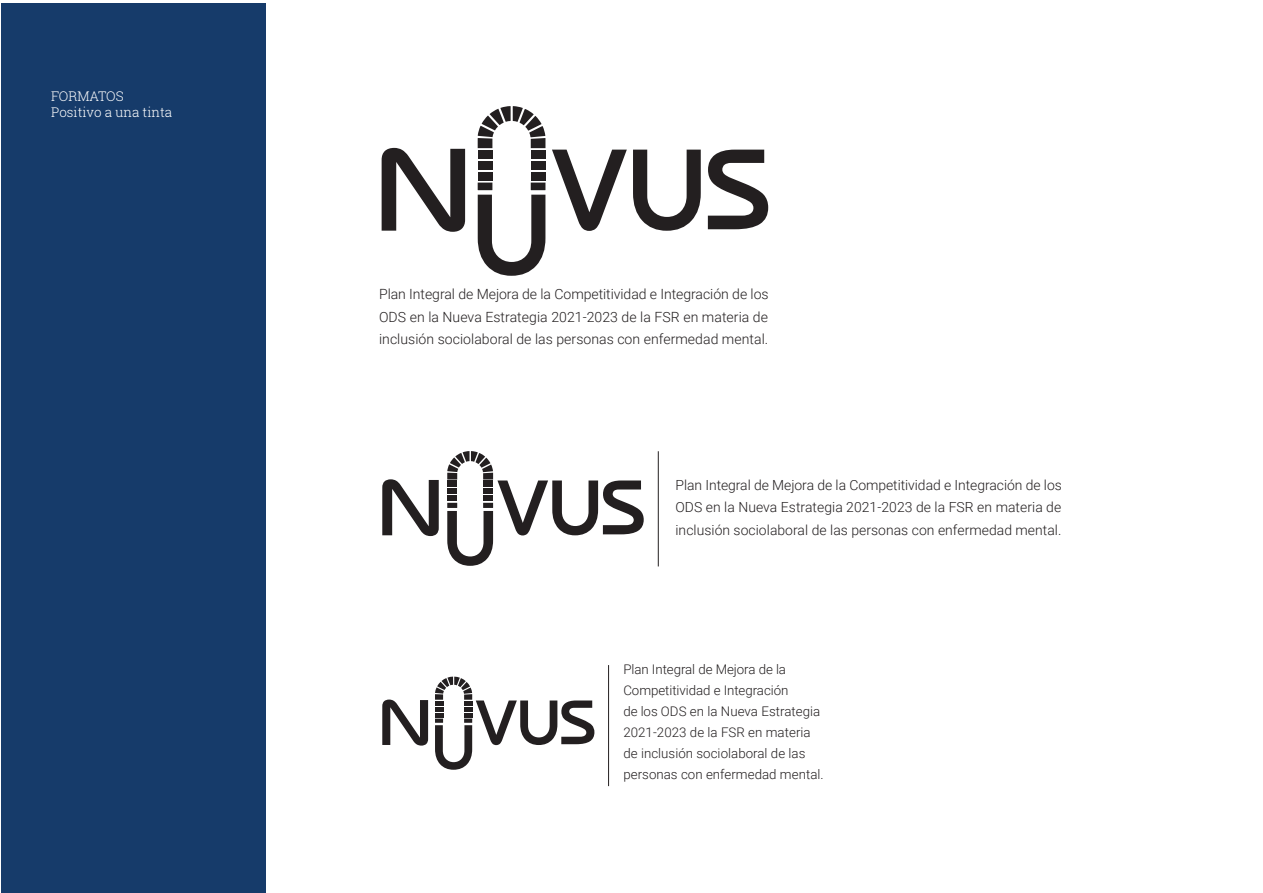
<style>
.page{position:relative;width:1263px;height:893px;background:#fff}
.page>*{position:absolute;margin:0;border:0;box-sizing:border-box;transform-origin:0 0}
.t1{font:300 14.1px/22.2px "Roboto";letter-spacing:.005em;color:#231f20;text-align:justify}
.t2{font:300 13.95px/22px "Roboto";letter-spacing:.005em;color:#231f20;text-align:justify}
.t3{font:300 13.35px/20.9px "Roboto";letter-spacing:.005em;color:#231f20}
.t4{font:300 13.35px/16px "Roboto Slab";color:#fff}
</style>
<div class="page">
<svg style="left:382px;top:148px;width:83px;height:84px"></svg>
<svg style="left:552px;top:150px;width:75px;height:81px"></svg>
<svg style="left:633px;top:150px;width:68px;height:81px"></svg>
<svg style="left:708px;top:150px;width:60px;height:79px"></svg>
<div style="left:478px;top:172px;width:14px;height:8px;background:#231f20"></div>
<div style="left:478px;top:150px;width:14px;height:9px;background:#231f20"></div>
<div style="left:478px;top:161px;width:14px;height:9px;background:#231f20"></div>
<div style="left:531px;top:172px;width:14px;height:8px;background:#231f20"></div>
<div style="left:531px;top:161px;width:14px;height:9px;background:#231f20"></div>
<svg style="left:478px;top:183px;width:67px;height:93px"></svg>
<svg style="left:478px;top:106px;width:67px;height:42px"></svg>
<div style="left:531px;top:150px;width:14px;height:9px;background:#231f20"></div>
<svg style="left:382px;top:479px;width:57px;height:57px"></svg>
<svg style="left:447px;top:451px;width:197px;height:115px"></svg>
<div style="left:483px;top:481px;width:10px;height:6px;background:#231f20"></div>
<hr style="left:658px;top:451px;width:1px;height:115px;background:#231f20">
<svg style="left:382px;top:700px;width:46px;height:46px"></svg>
<svg style="left:435px;top:677px;width:159px;height:93px"></svg>
<div style="left:464px;top:701px;width:8px;height:5px;background:#231f20"></div>
<hr style="left:608px;top:665px;width:1px;height:121px;background:#231f20">
<div style="left:1px;top:3px;width:264px;height:890px;background:#163b6a"></div>
<p class="t4" style="left:51px;top:88px;width:123px">FORMATOS<br>Positivo a una tinta</p>
<p class="t1" style="left:379px;top:284px;width:391px">Plan Integral de Mejora de la Competitividad e Integración de los ODS en la Nueva Estrategia 2021-2023 de la FSR en materia de inclusión sociolaboral de las personas con enfermedad mental.</p>
<p class="t2" style="left:675px;top:475px;width:388px">Plan Integral de Mejora de la Competitividad e Integración de los ODS en la Nueva Estrategia 2021-2023 de la FSR en materia de inclusión sociolaboral de las personas con enfermedad mental.</p>
<p class="t3" style="left:623px;top:660px;width:202px">Plan Integral de Mejora de la<br>Competitividad e Integración<br>de los ODS en la Nueva Estrategia<br>2021-2023 de la FSR en materia de inclusión sociolaboral de las personas con enfermedad mental.</p>
</div>
